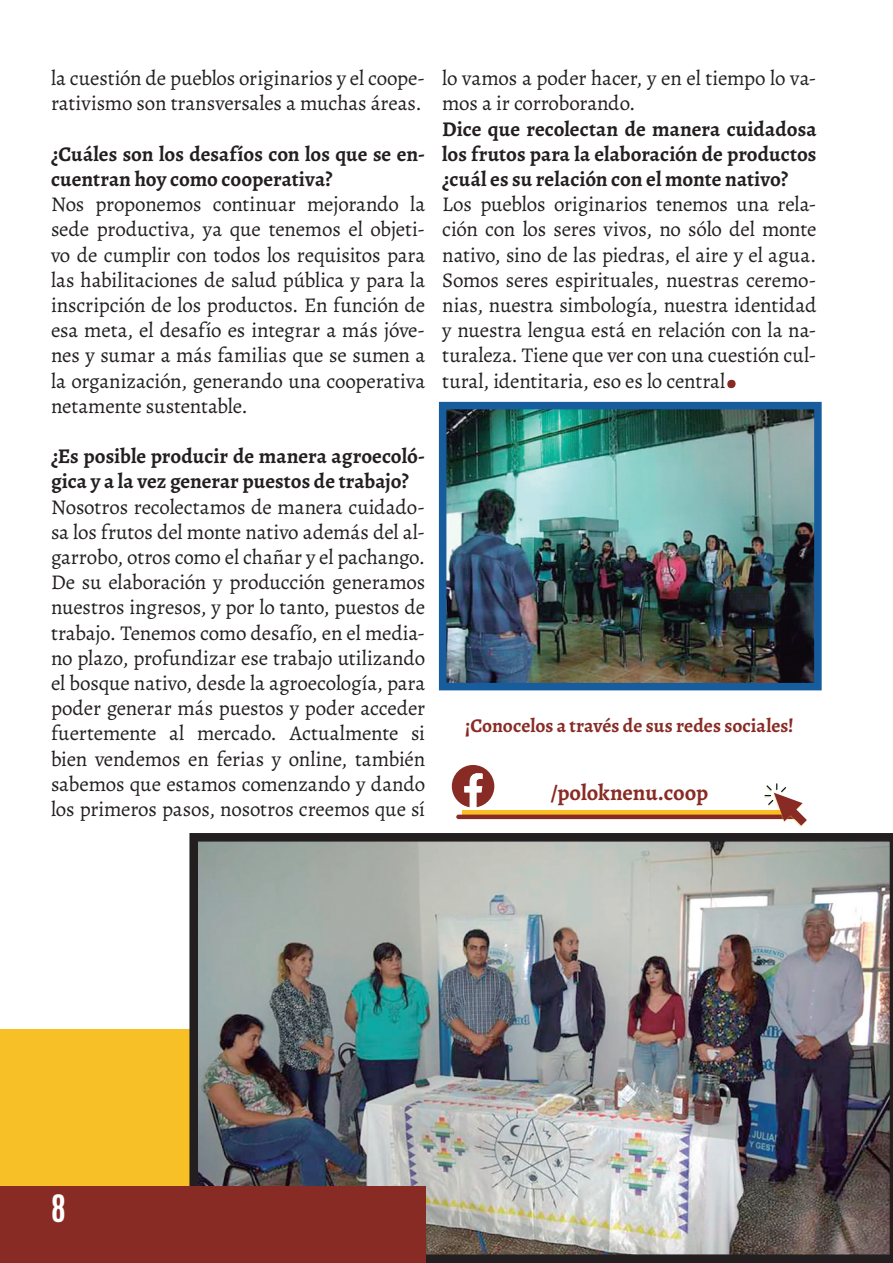
<style>
.page{position:relative;width:893px;height:1263px;background:#fff}
.page>*{position:absolute;margin:0;border:0;box-sizing:border-box;transform-origin:0 0}
.Contenido{font:700 54px "Alegreya";color:#882b25}
.t1{font:700 31.5px "Antonio";color:#fff}
.Contenido_destacado{font:700 22.5px "Alegreya";letter-spacing:-.005em;color:#882b25}
.Contenido-2{font:21px/25.2px "Alegreya";letter-spacing:-.01em;color:#231f20;text-align:justify}
.Contenido-3{font:700 21px/25.2px "Alegreya";color:#231f20}
.Contenido_destacado-2{font:700 19.5px "Alegreya";color:#882b25}
</style>
<div class="page">
<svg style="left:452px;top:765px;width:42px;height:42px"></svg>
<svg style="left:463px;top:810px;width:301px;height:5px;background:#f3b223"></svg>
<hr style="left:456px;top:815px;width:342px;height:4px;background:#882b25;border-radius:2px">
<svg style="left:764px;top:783px;width:43px;height:44px"></svg>
<div style="left:0;top:1030px;width:889px;height:233px;background:#f7c026"></div>
<img style="left:448px;top:411px;width:365px;height:270px">
<div style="left:439px;top:402px;width:383px;height:288px;border:8px solid #175d9e"></div>
<img style="left:189px;top:833px;width:704px;height:430px">
<hr style="left:892px;top:409px;width:1px;height:133px;background:#f7c026">
<div style="left:0;top:1186px;width:425px;height:77px;background:#882b25"></div>
<p class="Contenido-2" style="left:51px;top:65px;width:376px">la cuestión de pueblos originarios y el coope&shy;rativismo son transversales a muchas áreas.</p>
<p class="Contenido-3" style="left:51px;top:141px;width:376px">¿Cuáles son los desafíos con los que se en&shy;cuentran hoy como cooperativa?</p>
<p class="Contenido-2" style="left:51px;top:191px;width:376px">Nos proponemos continuar mejorando la sede productiva, ya que tenemos el objeti&shy;vo de cumplir con todos los requisitos para las habilitaciones de salud pública y para la inscripción de los productos. En función de esa meta, el desafío es integrar a más jóve&shy;nes y sumar a más familias que se sumen a la organización, generando una cooperativa netamente sustentable.</p>
<p class="Contenido-3" style="left:51px;top:443px;width:376px">¿Es posible producir de manera agroecoló&shy;gica y a la vez generar puestos de trabajo?</p>
<p class="Contenido-2" style="left:51px;top:494px;width:376px">Nosotros recolectamos de manera cuidado&shy;sa los frutos del monte nativo además del al&shy;garrobo, otros como el chañar y el pachango.<br>De su elaboración y producción generamos nuestros ingresos, y por lo tanto, puestos de trabajo. Tenemos como desafío, en el media&shy;no plazo, profundizar ese trabajo utilizando el bosque nativo, desde la agroecología, para poder generar más puestos y poder acceder fuertemente al mercado. Actualmente si bien vendemos en ferias y online, también sabemos que estamos comenzando y dando los primeros pasos, nosotros creemos que sí</p>
<p class="Contenido-2" style="left:442px;top:65px;width:376px">lo vamos a poder hacer, y en el tiempo lo va&shy;mos a ir corroborando.</p>
<p class="Contenido-3" style="left:442px;top:116px;width:376px;text-align:justify">Dice que recolectan de manera cuidadosa los frutos para la elaboración de productos ¿cuál es su relación con el monte nativo?</p>
<p class="Contenido-2" style="left:442px;top:191px;width:376px">Los pueblos originarios tenemos una rela&shy;ción con los seres vivos, no sólo del monte nativo, sino de las piedras, el aire y el agua.<br>Somos seres espirituales, nuestras ceremo&shy;nias, nuestra simbología, nuestra identidad y nuestra lengua está en relación con la na&shy;turaleza. Tiene que ver con una cuestión cul&shy;tural, identitaria, eso es lo central</p>
<p class="Contenido" style="left:724px;top:332px;width:16px">.</p>
<p class="Contenido_destacado-2" style="left:465px;top:712px;width:330px">¡Conocelos a través de sus redes sociales!</p>
<p class="Contenido_destacado" style="left:550px;top:776px;width:159px">/poloknenu.coop</p>
<h2 class="t1" style="left:51px;top:1185px;width:16px">8</h2>
</div>
